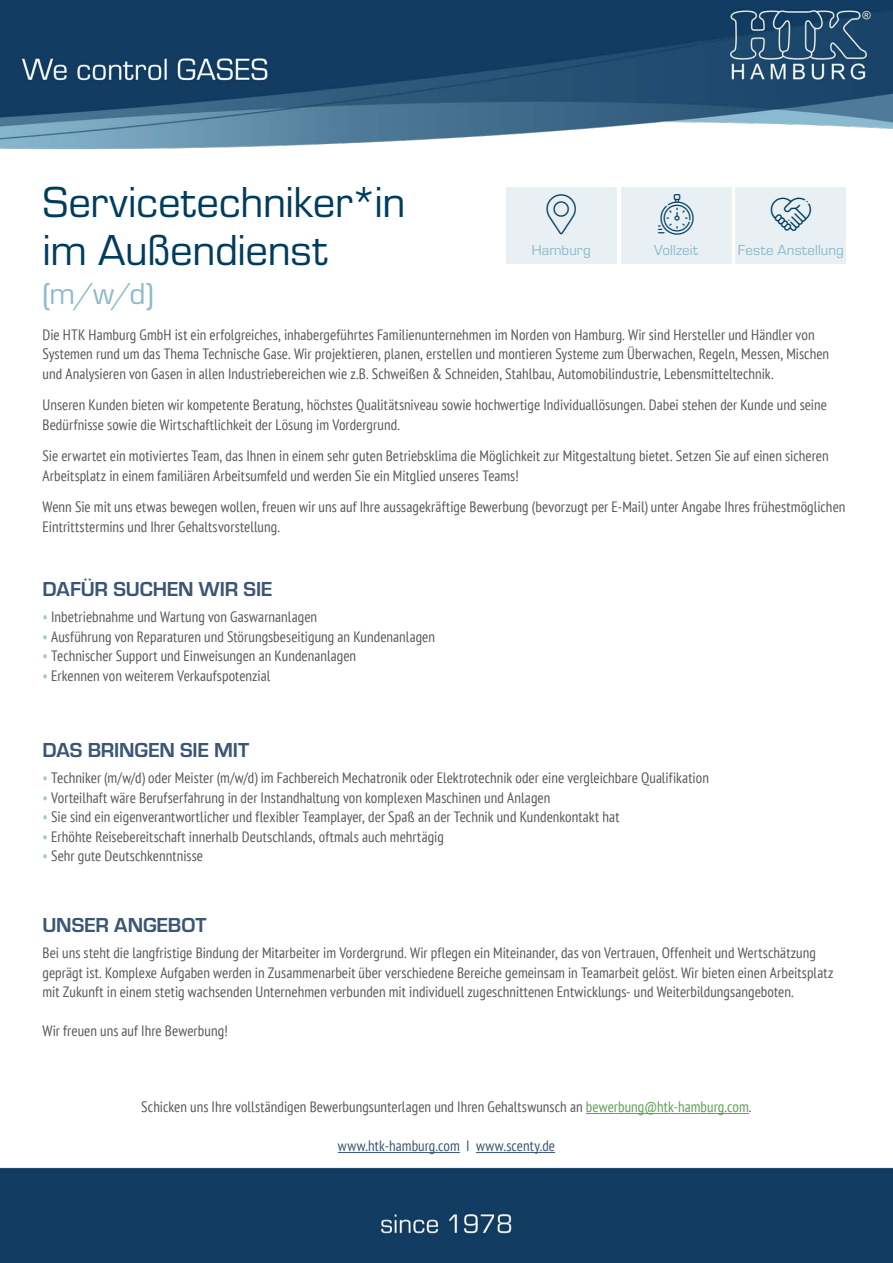
<style>
.page{position:relative;width:893px;height:1263px;background:#fff}
.page>*{position:absolute;margin:0;border:0;box-sizing:border-box;transform-origin:0 0}
.t1{font:45px "Eurostile";letter-spacing:-.01em;color:#003c5e}
.t2{font:31.5px "Eurostile";color:#8dbacb}
.t3{font:700 21px "Eurostile";letter-spacing:-.01em;color:#3b5575}
.t4{font:condensed 15px/19.5px "PT Sans";letter-spacing:.005em;color:#58585a}
.t5{font:condensed 15px "PT Sans";letter-spacing:.005em;color:#3b5575}
.t6{font:15px "Eurostile";letter-spacing:.005em;color:#8dbacb}
.s1{color:#a7c7d5}
.s2{color:#5ea053}
</style>
<div class="page">
<div style="left:0;top:1167px;width:893px;height:96px;background:#123c62"></div>
<hr style="left:586px;top:1113px;width:163px;height:1px;background:#5ea053">
<hr style="left:338px;top:1152px;width:122px;height:1px;background:#3b5575">
<hr style="left:476px;top:1152px;width:79px;height:1px;background:#3b5575">
<div style="left:506px;top:187px;width:111px;height:77px;background:#e8f0f4"></div>
<div style="left:736px;top:187px;width:110px;height:77px;background:#e8f0f4"></div>
<div style="left:621px;top:187px;width:110px;height:77px;background:#e8f0f4"></div>
<img style="left:0;top:0;width:893px;height:150px">
<h1 class="t1" style="left:43px;top:178px;width:364px">Servicetechniker*in</h1>
<h1 class="t1" style="left:43px;top:226px;width:286px">im Außendienst</h1>
<p class="t6" style="left:532px;top:242px;width:61px">Hamburg</p>
<p class="t6" style="left:654px;top:242px;width:45px">Vollzeit</p>
<p class="t6" style="left:738px;top:242px;width:107px">Feste Anstellung</p>
<h2 class="t2" style="left:43px;top:276px;width:113px">(m/w/d)</h2>
<p class="t4" style="left:43px;top:324px;width:788px">Die HTK Hamburg GmbH ist ein erfolgreiches, inhabergeführtes Familienunternehmen im Norden von Hamburg. Wir sind Hersteller und Händler von<br>Systemen rund um das Thema Technische Gase. Wir projektieren, planen, erstellen und montieren Systeme zum Überwachen, Regeln, Messen, Mischen und Analysieren von Gasen in allen Industriebereichen wie z.B. Schweißen &amp; Schneiden, Stahlbau, Automobilindustrie, Lebensmitteltechnik.</p>
<p class="t4" style="left:43px;top:395px;width:786px">Unseren Kunden bieten wir kompetente Beratung, höchstes Qualitätsniveau sowie hochwertige Individuallösungen. Dabei stehen der Kunde und seine<br>Bedürfnisse sowie die Wirtschaftlichkeit der Lösung im Vordergrund.</p>
<p class="t4" style="left:43px;top:446px;width:788px">Sie erwartet ein motiviertes Team, das Ihnen in einem sehr guten Betriebsklima die Möglichkeit zur Mitgestaltung bietet. Setzen Sie auf einen sicheren<br>Arbeitsplatz in einem familiären Arbeitsumfeld und werden Sie ein Mitglied unseres Teams!</p>
<p class="t4" style="left:43px;top:497px;width:804px">Wenn Sie mit uns etwas bewegen wollen, freuen wir uns auf Ihre aussagekräftige Bewerbung (bevorzugt per E-Mail) unter Angabe Ihres frühestmöglichen<br>Eintrittstermins und Ihrer Gehaltsvorstellung.</p>
<h3 class="t3" style="left:43px;top:577px;width:232px">DAFÜR SUCHEN WIR SIE</h3>
<p class="t4" style="left:43px;top:607px;width:276px"><span class="s1">•</span> Inbetriebnahme und Wartung von Gaswarnanlagen</p>
<p class="t4" style="left:43px;top:626px;width:394px"><span class="s1">•</span> Ausführung von Reparaturen und Störungsbeseitigung an Kundenanlagen</p>
<p class="t4" style="left:43px;top:646px;width:315px"><span class="s1">•</span> Technischer Support und Einweisungen an Kundenanlagen</p>
<p class="t4" style="left:43px;top:665px;width:229px"><span class="s1">•</span> Erkennen von weiterem Verkaufspotenzial</p>
<h3 class="t3" style="left:43px;top:738px;width:208px">DAS BRINGEN SIE MIT</h3>
<p class="t4" style="left:43px;top:768px;width:668px"><span class="s1">•</span> Techniker (m/w/d) oder Meister (m/w/d) im Fachbereich Mechatronik oder Elektrotechnik oder eine vergleichbare Qualifikation</p>
<p class="t4" style="left:43px;top:787px;width:509px"><span class="s1">•</span> Vorteilhaft wäre Berufserfahrung in der Instandhaltung von komplexen Maschinen und Anlagen</p>
<p class="t4" style="left:43px;top:807px;width:578px"><span class="s1">•</span> Sie sind ein eigenverantwortlicher und flexibler Teamplayer, der Spaß an der Technik und Kundenkontakt hat</p>
<p class="t4" style="left:43px;top:826px;width:403px"><span class="s1">•</span> Erhöhte Reisebereitschaft innerhalb Deutschlands, oftmals auch mehrtägig</p>
<p class="t4" style="left:43px;top:846px;width:162px"><span class="s1">•</span> Sehr gute Deutschkenntnisse</p>
<h3 class="t3" style="left:43px;top:913px;width:166px">UNSER ANGEBOT</h3>
<p class="t4" style="left:43px;top:943px;width:792px">Bei uns steht die langfristige Bindung der Mitarbeiter im Vordergrund. Wir pflegen ein Miteinander, das von Vertrauen, Offenheit und Wertschätzung geprägt ist. Komplexe Aufgaben werden in Zusammenarbeit über verschiedene Bereiche gemeinsam in Teamarbeit gelöst. Wir bieten einen Arbeitsplatz mit Zukunft in einem stetig wachsenden Unternehmen verbunden mit individuell zugeschnittenen Entwicklungs- und Weiterbildungsangeboten.</p>
<p class="t4" style="left:43px;top:1021px;width:187px">Wir freuen uns auf Ihre Bewerbung!</p>
<p class="t4" style="left:141px;top:1097px;width:612px">Schicken uns Ihre vollständigen Bewerbungsunterlagen und Ihren Gehaltswunsch an <span class="s2">bewerbung@htk-hamburg.com</span>.</p>
<p class="t5" style="left:338px;top:1136px;width:219px">www.htk-hamburg.com I www.scenty.de</p>
</div>
